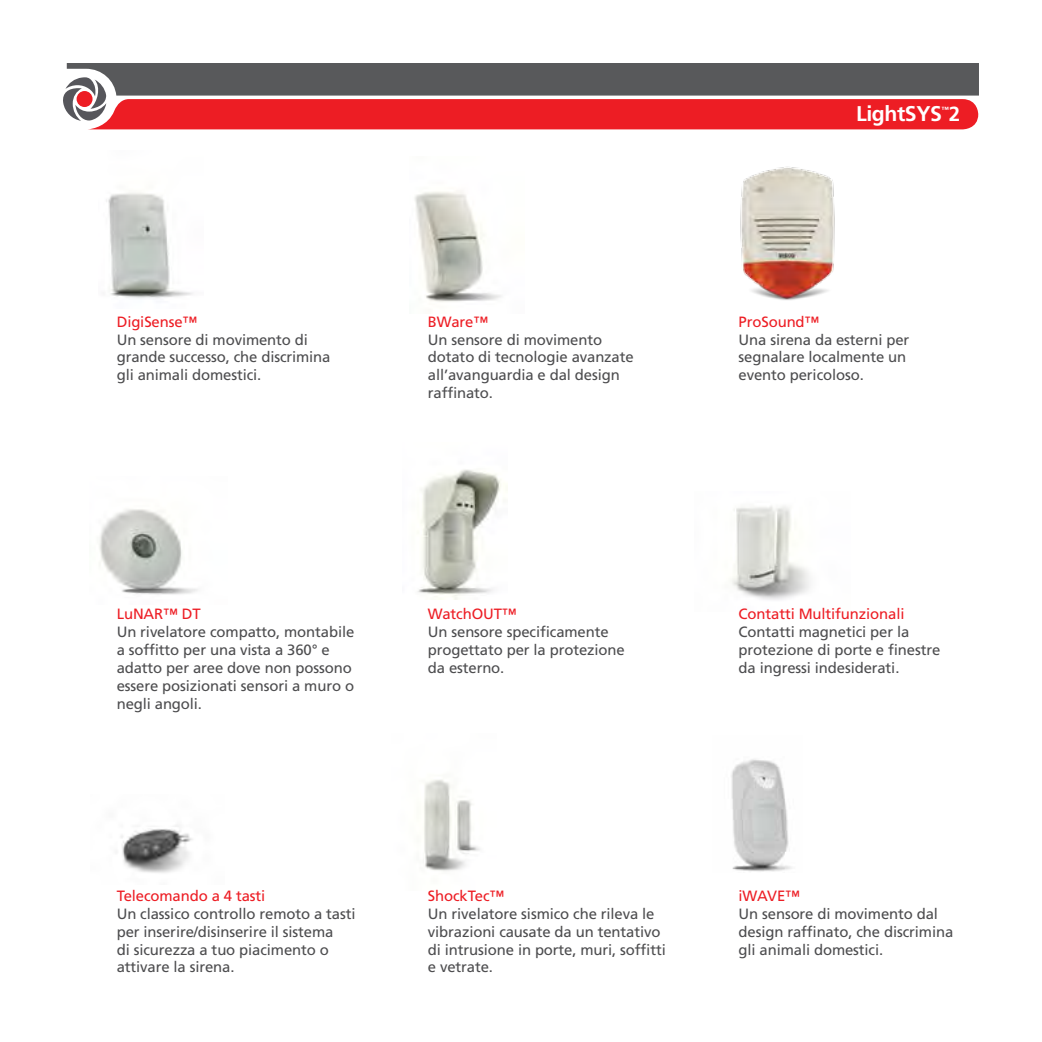
<style>
.page{position:relative;width:1042px;height:1042px;background:#fff}
.page>*{position:absolute;margin:0;border:0;box-sizing:border-box;transform-origin:0 0}
.t1{font:700 21.35px "Frutiger";letter-spacing:-.02em;color:#fff}
.t2{font:14.88px/17.8px "Frutiger";letter-spacing:-.01em;color:#4d4d4f}
.t3{font:14.88px "Frutiger";letter-spacing:-.01em;color:#ed1d24}
.t4{font:700 7.52px "Frutiger";color:#fff}
.s1{font-size:20.47px}
</style>
<div class="page">
<img style="left:417px;top:469px;width:90px;height:130px">
<img style="left:731px;top:506px;width:79px;height:94px">
<img style="left:99px;top:509px;width:99px;height:86px">
<svg style="left:63px;top:63px;width:916px;height:66px;background:#a64d51"></svg>
<img style="left:106px;top:192px;width:87px;height:107px">
<img style="left:121px;top:825px;width:72px;height:48px">
<img style="left:424px;top:779px;width:56px;height:92px">
<img style="left:414px;top:191px;width:87px;height:111px">
<img style="left:731px;top:759px;width:61px;height:113px">
<img style="left:740px;top:166px;width:95px;height:134px">
<p class="t3" style="left:117px;top:313px;width:82px">DigiSenseTM</p>
<p class="t2" style="left:117px;top:330px;width:215px">Un sensore di movimento di grande successo, che discrimina gli animali domestici.</p>
<p class="t3" style="left:428px;top:313px;width:62px">BWareTM</p>
<p class="t2" style="left:428px;top:330px;width:207px">Un sensore di movimento dotato di tecnologie avanzate all’avanguardia e dal design raffinato.</p>
<h1 class="t1" style="left:856px;top:101px;width:105px">LightSYS <span class="s1">2</span></h1>
<p class="t4" style="left:941px;top:105px;width:9px">TM</p>
<p class="t3" style="left:738px;top:313px;width:82px">ProSoundTM</p>
<p class="t2" style="left:738px;top:330px;width:172px">Una sirena da esterni per segnalare localmente un evento pericoloso.</p>
<p class="t3" style="left:117px;top:605px;width:86px">LuNAR™ DT</p>
<p class="t2" style="left:117px;top:623px;width:239px">Un rivelatore compatto, montabile a soffitto per una vista a 360° e adatto per aree dove non possono essere posizionati sensori a muro o negli angoli.</p>
<p class="t3" style="left:117px;top:887px;width:150px">Telecomando 4a tasti</p>
<p class="t2" style="left:117px;top:904px;width:240px">Un classico controllo remoto a tasti per inserire/disinserire il sistema<br>di sicurezza a tuo piacimento o attivare la sirena.</p>
<p class="t3" style="left:428px;top:605px;width:90px">WatchOUTTM</p>
<p class="t2" style="left:428px;top:623px;width:198px">Un sensore specificamente progettato per la protezione da esterno.</p>
<p class="t3" style="left:428px;top:887px;width:78px">ShockTecTM</p>
<p class="t2" style="left:428px;top:904px;width:239px">Un rivelatore sismico che rileva le vibrazioni causate da un tentativo di intrusione in porte, muri, soffitti e vetrate.</p>
<p class="t3" style="left:738px;top:605px;width:167px">Contatti Multifunzionali</p>
<p class="t2" style="left:738px;top:623px;width:203px">Contatti magnetici per la protezione di porte e finestre da ingressi indesiderati.</p>
<p class="t3" style="left:738px;top:887px;width:63px">iWAVETM</p>
<p class="t2" style="left:738px;top:904px;width:216px">Un sensore di movimento dal design raffinato, che discrimina gli animali domestici.</p>
</div>
